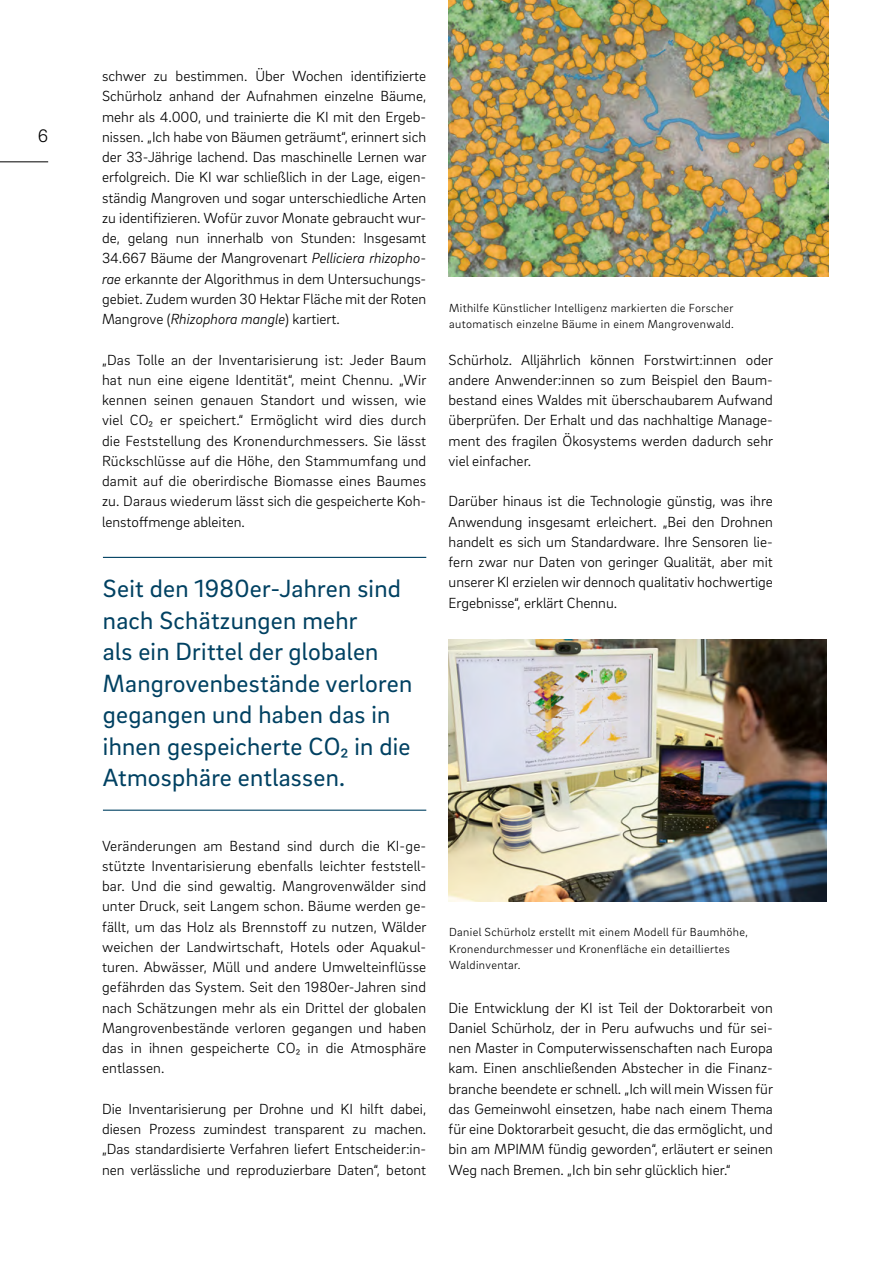
<style>
.page{position:relative;width:893px;height:1263px;background:#fff}
.page>*{position:absolute;margin:0;border:0;box-sizing:border-box;transform-origin:0 0}
.t1{font:25.5px/31.5px "Brix Sans";letter-spacing:.01em;color:#004162}
.t2{font:300 18.6px "Brix Sans";color:#000}
.t3{font:300 15px/20.2px "Brix Sans";color:#000;text-align:justify}
.t4{font:300 12px/16.5px "Brix Sans";letter-spacing:.03em;color:#000}
.s1{font-style:italic}
</style>
<div class="page">
<hr style="left:0;top:162px;width:48px;height:1px;background:#000">
<hr style="left:103px;top:810px;width:323px;height:1px;background:#004162">
<hr style="left:103px;top:557px;width:323px;height:1px;background:#004162">
<img style="left:449px;top:0;width:379px;height:276px">
<img style="left:449px;top:640px;width:377px;height:261px">
<p class="t2" style="left:38px;top:124px;width:12px">6</p>
<p class="t3" style="left:102px;top:65px;width:326px">schwer zu bestimmen. Über Wochen identifizierte Schürholz anhand der Aufnahmen einzelne Bäume, mehr als 4.000, und trainierte die KI mit den Ergeb&shy;nissen. „Ich habe von Bäumen geträumt“, erinnert sich der 33-Jährige lachend. Das maschinelle Lernen war erfolgreich. Die KI war schließlich in der Lage, eigen&shy;ständig Mangroven und sogar unterschiedliche Arten zu identifizieren. Wofür zuvor Monate gebraucht wur&shy;de, gelang nun innerhalb von Stunden: Insgesamt 34.667 Bäume der Mangrovenart <span class="s1">Pelliciera rhizopho&shy;rae</span> erkannte der Algorithmus in dem Untersuchungs&shy;gebiet. Zudem wurden 30 Hektar Fläche mit der Roten Mangrove (<span class="s1">Rhizophora mangle</span>) kartiert.</p>
<p class="t3" style="left:102px;top:349px;width:326px">„Das Tolle an der Inventarisierung ist: Jeder Baum hat nun eine eigene Identität“, meint Chennu. „Wir kennen seinen genauen Standort und wissen, wie viel CO₂ er speichert.“ Ermöglicht wird dies durch die Feststellung des Kronendurchmessers. Sie lässt Rückschlüsse auf die Höhe, den Stammumfang und damit auf die oberirdische Biomasse eines Baumes zu. Daraus wiederum lässt sich die gespeicherte Koh&shy;lenstoffmenge ableiten.</p>
<h1 class="t1" style="left:103px;top:572px;width:311px">Seit den 1980er-Jahren sind nach Schätzungen mehr<br>als ein Drittel der globalen<br>Mangrovenbestände verloren gegangen und haben das in ihnen gespeicherte CO₂ in die<br>Atmosphäre entlassen.</h1>
<p class="t3" style="left:102px;top:835px;width:326px">Veränderungen am Bestand sind durch die KI-ge&shy;stützte Inventarisierung ebenfalls leichter feststell&shy;bar. Und die sind gewaltig. Mangrovenwälder sind unter Druck, seit Langem schon. Bäume werden ge&shy;fällt, um das Holz als Brennstoff zu nutzen, Wälder weichen der Landwirtschaft, Hotels oder Aquakul&shy;turen. Abwässer, Müll und andere Umwelteinflüsse gefährden das System. Seit den 1980er-Jahren sind nach Schätzungen mehr als ein Drittel der globalen Mangrovenbestände verloren gegangen und haben das in ihnen gespeicherte CO₂ in die Atmosphäre entlassen.</p>
<p class="t3" style="left:102px;top:1098px;width:326px">Die Inventarisierung per Drohne und KI hilft dabei, diesen Prozess zumindest transparent zu machen. „Das standardisierte Verfahren liefert Entscheider:in&shy;nen verlässliche und reproduzierbare Daten“, betont</p>
<p class="t4" style="left:449px;top:299px;width:286px">Mithilfe Künstlicher Intelligenz markierten die Forscher automatisch einzelne Bäume in einem Mangrovenwald.</p>
<p class="t3" style="left:449px;top:349px;width:326px">Schürholz. Alljährlich können Forstwirt:innen oder andere Anwender:innen so zum Beispiel den Baum&shy;bestand eines Waldes mit überschaubarem Aufwand überprüfen. Der Erhalt und das nachhaltige Manage&shy;ment des fragilen Ökosystems werden dadurch sehr viel einfacher.</p>
<p class="t3" style="left:449px;top:491px;width:326px">Darüber hinaus ist die Technologie günstig, was ihre Anwendung insgesamt erleichert. „Bei den Drohnen handelt es sich um Standardware. Ihre Sensoren lie&shy;fern zwar nur Daten von geringer Qualität, aber mit unserer KI erzielen wir dennoch qualitativ hochwertige Ergebnisse“, erklärt Chennu.</p>
<p class="t4" style="left:449px;top:923px;width:300px">Daniel Schürholz erstellt mit einem Modell für Baumhöhe,<br>Kronendurchmesser und Kronenfläche ein detailliertes<br>Waldinventar.</p>
<p class="t3" style="left:449px;top:997px;width:326px">Die Entwicklung der KI ist Teil der Doktorarbeit von Daniel Schürholz, der in Peru aufwuchs und für sei&shy;nen Master in Computerwissenschaften nach Europa kam. Einen anschließenden Abstecher in die Finanz&shy;branche beendete er schnell. „Ich will mein Wissen für das Gemeinwohl einsetzen, habe nach einem Thema für eine Doktorarbeit gesucht, die das ermöglicht, und bin am MPIMM fündig geworden“, erläutert er seinen Weg nach Bremen. „Ich bin sehr glücklich hier.“</p>
</div>
